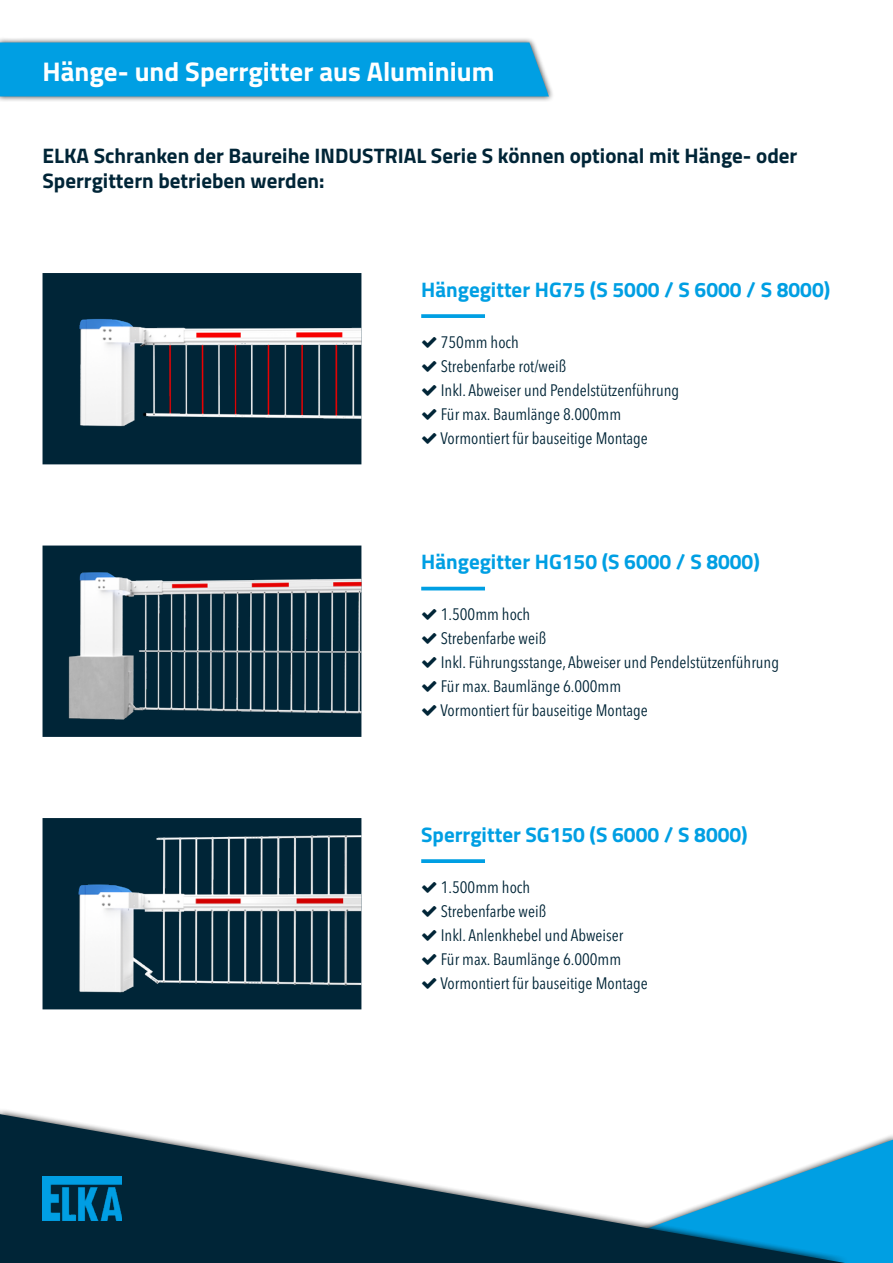
<style>
.page{position:relative;width:893px;height:1263px;background:#fff}
.page>*{position:absolute;margin:0;border:0;box-sizing:border-box;transform-origin:0 0}
.t1{font:700 27px "Titillium Web";color:#fff}
.t2{font:700 21px/25.2px "Titillium Web";color:#002537}
.t3{font:700 21px "Titillium Web";color:#009fe3}
.t4{font:condensed 16.5px/24px "Avenir Next LT Pro";color:#002537}
</style>
<div class="page">
<svg style="left:849px;top:1139px;width:44px;height:124px;background:#0fa3e2"></svg>
<svg style="left:0;top:1114px;width:845px;height:149px"></svg>
<img style="left:43px;top:1176px;width:79px;height:44px">
<div style="left:43px;top:273px;width:23px;height:191px;background:#002537"></div>
<img style="left:66px;top:273px;width:295px;height:191px">
<svg style="left:421px;top:314px;width:64px;height:4px"></svg>
<div style="left:43px;top:545px;width:20px;height:192px;background:#002537"></div>
<img style="left:63px;top:545px;width:298px;height:192px">
<hr style="left:421px;top:587px;width:64px;height:3px;background:#009fe3">
<div style="left:43px;top:818px;width:22px;height:191px;background:#002537"></div>
<img style="left:65px;top:818px;width:296px;height:191px">
<svg style="left:421px;top:859px;width:64px;height:4px"></svg>
<div style="left:0;top:37px;width:554px;height:65px;background:#000;opacity:.75"></div>
<div style="left:0;top:43px;width:549px;height:53px;background:#009fe3"></div>
<h1 class="t1" style="left:43px;top:51px;width:453px">Hänge- und Sperrgitter aus Aluminium</h1>
<p class="t2" style="left:43px;top:142px;width:756px">ELKA Schranken der Baureihe INDUSTRIAL Serie S können optional mit Hänge- oder<br>Sperrgittern betrieben werden:</p>
<p class="t3" style="left:421px;top:273px;width:410px">Hängegitter HG75 (S 5000 / S 6000 / S 8000)</p>
<p class="t4" style="left:440px;top:330px;width:240px">750mm hoch<br>Strebenfarbe rot/weiß<br>Inkl. Abweiser und Pendelstützenführung<br>Für max. Baumlänge 8.000mm<br>Vormontiert für bauseitige Montage</p>
<p class="t3" style="left:421px;top:546px;width:340px">Hängegitter HG150 (S 6000 / S 8000)</p>
<p class="t4" style="left:440px;top:602px;width:340px">1.500mm hoch<br>Strebenfarbe weiß<br>Inkl. Führungsstange, Abweiser und Pendelstützenführung<br>Für max. Baumlänge 6.000mm<br>Vormontiert für bauseitige Montage</p>
<p class="t3" style="left:421px;top:818px;width:328px">Sperrgitter SG150 (S 6000 / S 8000)</p>
<p class="t4" style="left:440px;top:875px;width:209px">1.500mm hoch<br>Strebenfarbe weiß<br>Inkl. Anlenkhebel und Abweiser<br>Für max. Baumlänge 6.000mm<br>Vormontiert für bauseitige Montage</p>
</div>
